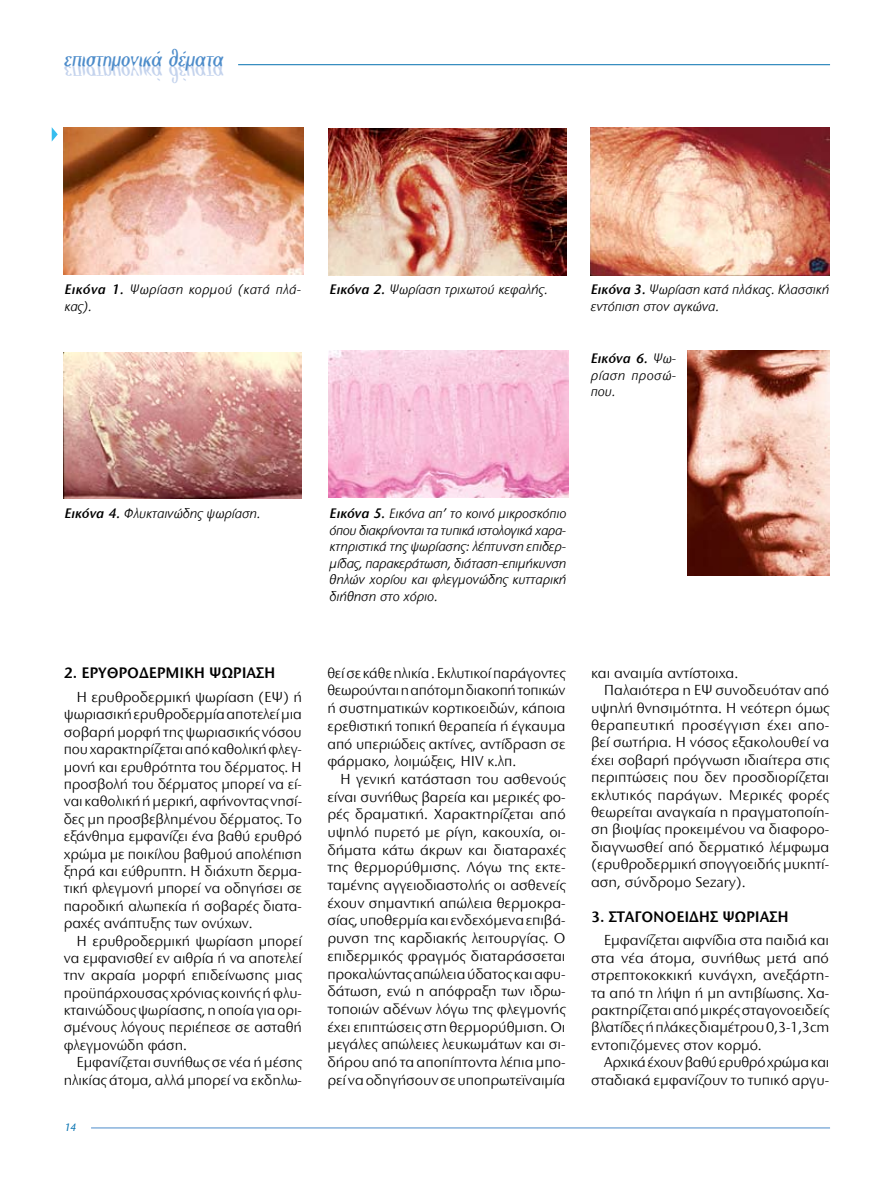
<style>
.page{position:relative;width:893px;height:1191px;background:#fff}
.page>*{position:absolute;margin:0;border:0;box-sizing:border-box;transform-origin:0 0}
.t1{font:600 15.75px "Stone Sans ITC Hel";letter-spacing:-.005em;color:#000}
.t2{font:15px/17.4px "Stone Sans ITC Hel";letter-spacing:-.005em;color:#000;text-align:justify}
.t3{font:italic 14.25px/16.5px "Stone Sans ITC Hel";color:#000;text-align:justify}
.t4{font:italic 14.25px/16.5px "Stone Sans ITC Hel";letter-spacing:.025em;color:#000}
.t5{font:italic 500 11.25px "Stone Sans ITC Hel";color:#0571b0;scale:.95 1}
.s1{font-weight:600}
</style>
<div class="page">
<hr style="left:91px;top:1127px;width:739px;height:1px;background:#4d8cca">
<hr style="left:238px;top:64px;width:592px;height:1px;background:#0571b0">
<svg style="left:52px;top:127px;width:6px;height:14px"></svg>
<img style="left:64px;top:352px;width:238px;height:147px">
<img style="left:64px;top:128px;width:239px;height:146px">
<img style="left:329px;top:128px;width:238px;height:147px">
<img style="left:329px;top:351px;width:240px;height:146px">
<img style="left:590px;top:128px;width:239px;height:147px">
<img style="left:688px;top:351px;width:142px;height:224px">
<p class="t4" style="left:64px;top:282px;width:238px"><span class="s1">Εικόνα 1.</span> Ψωρίαση κορμού (κατά πλά&shy;κας).</p>
<p class="t3" style="left:330px;top:282px;width:220px"><span class="s1">Εικόνα 2.</span> Ψωρίαση τριχωτού κεφαλής.</p>
<p class="t3" style="left:591px;top:282px;width:240px"><span class="s1">Εικόνα 3.</span> Ψωρίαση κατά πλάκας. Κλασσική εντόπιση στον αγκώνα.</p>
<p class="t3" style="left:591px;top:351px;width:87px"><span class="s1">Εικόνα 6.</span> Ψω&shy;ρίαση προσώ&shy;που.</p>
<p class="t3" style="left:64px;top:506px;width:198px"><span class="s1">Εικόνα 4.</span> Φλυκταινώδης ψωρίαση.</p>
<p class="t1" style="left:64px;top:664px;width:213px">2. EΡΥΘΡΟΔΕΡΜΙΚΗ ΨΩΡΙΑΣΗ</p>
<p class="t2" style="left:64px;top:689px;width:240px;text-indent:13px">Η ερυθροδερμική ψωρίαση (ΕΨ) ή ψωριασική ερυθροδερμία αποτελεί μια σοβαρή μορφή της ψωριασικής νόσου που χαρακτηρίζεται από καθολική φλεγ&shy;μονή και ερυθρότητα του δέρματος. Η προσβολή του δέρματος μπορεί να εί&shy;ναι καθολική ή μερική, αφήνοντας νησί&shy;δες μη προσβεβλημένου δέρματος. Το εξάνθημα εμφανίζει ένα βαθύ ερυθρό χρώμα με ποικίλου βαθμού απολέπιση ξηρά και εύθρυπτη. Η διάχυτη δερμα&shy;τική φλεγμονή μπορεί να οδηγήσει σε παροδική αλωπεκία ή σοβαρές διατα&shy;ραχές ανάπτυξης των ονύχων.</p>
<p class="t2" style="left:64px;top:932px;width:240px;text-indent:13px">Η ερυθροδερμική ψωρίαση μπορεί να εμφανισθεί εν αιθρία ή να αποτελεί την ακραία μορφή επιδείνωσης μιας προϋπάρχουσας χρόνιας κοινής ή φλυ&shy;κταινώδους ψωρίασης, η οποία για ορι&shy;σμένους λόγους περιέπεσε σε ασταθή φλεγμονώδη φάση.</p>
<p class="t2" style="left:64px;top:1054px;width:240px;text-align:right">Εμφανίζεται συνήθως σε νέα ή μέσης ηλικίας άτομα, αλλά μπορεί να εκδηλω-</p>
<p class="t5" style="left:64px;top:1121px;width:16px">14</p>
<p class="t3" style="left:330px;top:506px;width:238px"><span class="s1">Εικόνα 5.</span> Εικόνα απ’ το κοινό μικροσκόπιο όπου διακρίνονται τα τυπικά ιστολογικά χαρα&shy;κτηριστικά της ψωρίασης: λέπτυνση επιδερ&shy;μίδας, παρακεράτωση, διάταση–επιμήκυνση θηλών χορίου και φλεγμονώδης κυτταρική διήθηση στο χόριο.</p>
<p class="t2" style="left:327px;top:664px;width:240px">θεί σε κάθε ηλικία . Εκλυτικοί παράγοντες θεωρούνται η απότομη διακοπή τοπικών ή συστηματικών κορτικοειδών, κάποια ερεθιστική τοπική θεραπεία ή έγκαυμα από υπεριώδεις ακτίνες, αντίδραση σε φάρμακο, λοιμώξεις, ΗΙV κ.λπ.</p>
<p class="t2" style="left:327px;top:770px;width:240px;text-indent:13px">Η γενική κατάσταση του ασθενούς είναι συνήθως βαρεία και μερικές φο&shy;ρές δραματική. Χαρακτηρίζεται από υψηλό πυρετό με ρίγη, κακουχία, οι&shy;δήματα κάτω άκρων και διαταραχές της θερμορύθμισης. Λόγω της εκτε&shy;ταμένης αγγειοδιαστολής οι ασθενείς έχουν σημαντική απώλεια θερμοκρα&shy;σίας, υποθερμία και ενδεχόμενα επιβά&shy;ρυνση της καρδιακής λειτουργίας. Ο επιδερμικός φραγμός διαταράσσεται προκαλώντας απώλεια ύδατος και αφυ&shy;δάτωση, ενώ η απόφραξη των ιδρω&shy;τοποιών αδένων λόγω της φλεγμονής έχει επιπτώσεις στη θερμορύθμιση. Οι μεγάλες απώλειες λευκωμάτων και σι&shy;δήρου από τα αποπίπτοντα λέπια μπο&shy;ρεί να οδηγήσουν σε υποπρωτεϊναιμία</p>
<p class="t2" style="left:591px;top:664px;width:149px">και αναιμία αντίστοιχα.</p>
<p class="t2" style="left:604px;top:682px;width:227px">Παλαιότερα η ΕΨ συνοδευόταν από</p>
<p class="t2" style="left:591px;top:699px;width:240px">υψηλή θνησιμότητα. Η νεότερη όμως</p>
<p class="t2" style="left:591px;top:716px;width:240px">θεραπευτική προσέγγιση έχει απο-</p>
<p class="t2" style="left:591px;top:734px;width:240px">βεί σωτήρια. Η νόσος εξακολουθεί να</p>
<p class="t2" style="left:591px;top:751px;width:240px">έχει σοβαρή πρόγνωση ιδιαίτερα στις</p>
<p class="t2" style="left:591px;top:769px;width:240px">περιπτώσεις που δεν προσδιορίζεται</p>
<p class="t2" style="left:591px;top:786px;width:239px">εκλυτικός παράγων. Μερικές φορές</p>
<p class="t2" style="left:591px;top:803px;width:240px">θεωρείται αναγκαία η πραγματοποίη-</p>
<p class="t2" style="left:591px;top:821px;width:240px">ση βιοψίας προκειμένου να διαφορο-</p>
<p class="t2" style="left:591px;top:838px;width:240px">διαγνωσθεί από δερματικό λέμφωμα</p>
<p class="t2" style="left:591px;top:856px;width:240px">(ερυθροδερμική σπογγοειδής μυκητί-</p>
<p class="t2" style="left:591px;top:873px;width:156px">αση, σύνδρομο Sezary).</p>
<p class="t1" style="left:591px;top:908px;width:199px">3. ΣΤΑΓΟΝΟΕΙΔΗΣ ΨΩΡΙΑΣΗ</p>
<p class="t2" style="left:591px;top:932px;width:240px;text-indent:13px">Εμφανίζεται αιφνίδια στα παιδιά και στα νέα άτομα, συνήθως μετά από στρεπτοκοκκική κυνάγχη, ανεξάρτη&shy;τα από τη λήψη ή μη αντιβίωσης. Χα&shy;ρακτηρίζεται από μικρές σταγονοειδείς βλατίδες ή πλάκες διαμέτρου 0,3-1,3cm εντοπιζόμενες στον κορμό.</p>
<p class="t2" style="left:591px;top:1054px;width:240px;text-align:right">Αρχικά έχουν βαθύ ερυθρό χρώμα και σταδιακά εμφανίζουν το τυπικό αργυ-</p>
</div>
